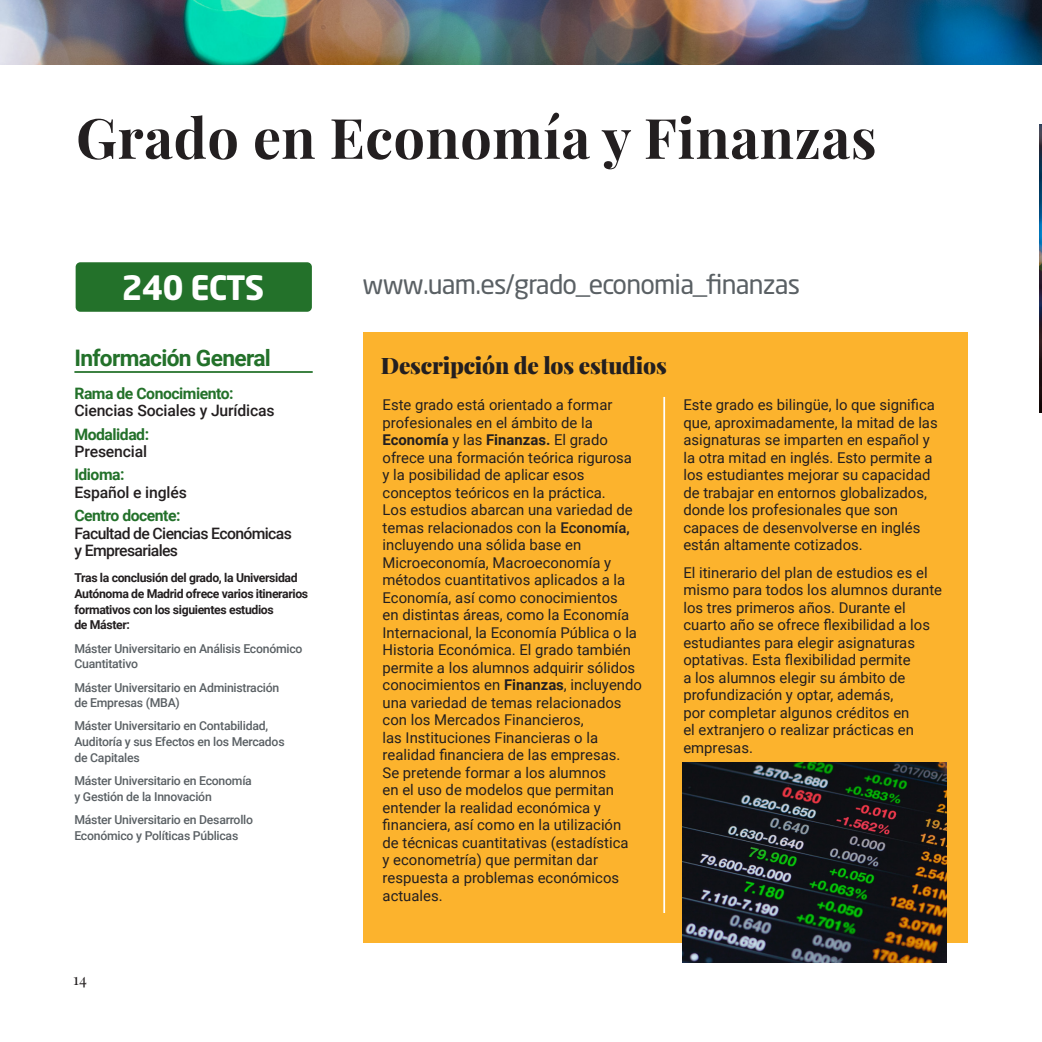
<style>
.page{position:relative;width:1042px;height:1042px;background:#fff}
.page>*{position:absolute;margin:0;border:0;box-sizing:border-box;transform-origin:0 0}
.t1{font:700 55.65px "Playfair Display";letter-spacing:.01em;color:#231f20}
.t2{font:700 33.25px "Neo Sans W1 G";letter-spacing:-.03em;color:#fff}
.t3{font:26.6px "Neo Sans W1 G";letter-spacing:-.03em;color:#5a6064}
.t4{font:900 22.75px "Playfair Display";letter-spacing:-.01em;color:#231f20}
.t5{font:700 22.75px "Roboto";letter-spacing:-.03em;color:#23712a}
.t6{font:500 15.75px/17.5px "Roboto";letter-spacing:-.01em;color:#231f20}
.t7{font:500 15.75px/17.5px "Roboto";letter-spacing:-.04em;color:#231f20}
.t8{font:700 15.75px/17.5px "Roboto";letter-spacing:-.03em;color:#23712a}
.t9{font:15.75px "Playfair Display";color:#231f20}
.t10{font:14.88px/17.5px "Roboto";color:#231f20}
.t11{font:500 12.25px/15.8px "Roboto";letter-spacing:-.02em;color:#5a6064}
.t12{font:700 12.25px/15.8px "Roboto";letter-spacing:-.03em;color:#231f20}
.s1{font-weight:700;color:#23712a}
.s2{font-weight:500;color:#231f20}
.s3{font-weight:700}
.s4{font-weight:500}
</style>
<div class="page">
<div style="left:363px;top:332px;width:604px;height:611px;background:#fcb32d"></div>
<img style="left:0;top:0;width:1042px;height:64px">
<hr style="left:74px;top:371px;width:239px;height:2px;background:#23712a">
<div style="left:76px;top:262px;width:236px;height:50px;background:#23712a;border-radius:5px"></div>
<hr style="left:663px;top:397px;width:2px;height:516px;background:#fff">
<img style="left:1039px;top:124px;width:3px;height:289px">
<img style="left:682px;top:762px;width:264px;height:200px">
<p class="t1" style="left:76px;top:94px;width:802px">Grado en Economía y Finanzas</p>
<p class="t2" style="left:121px;top:266px;width:144px">240 ECTS</p>
<p class="t3" style="left:363px;top:267px;width:439px">www.uam.es/grado_economia_finanzas</p>
<p class="t5" style="left:74px;top:342px;width:198px">Información General</p>
<p class="t6" style="left:74px;top:384px;width:202px"><span class="s1">Rama de Conocimiento:<br></span>Ciencias Sociales y Jurídicas</p>
<p class="t8" style="left:74px;top:424px;width:76px">Modalidad:<br><span class="s2">Presencial</span></p>
<p class="t6" style="left:74px;top:465px;width:114px"><span class="s1">Idioma:<br></span>Español e inglés</p>
<p class="t7" style="left:74px;top:506px;width:219px"><span class="s1">Centro docente:<br></span>Facultad de Ciencias Económicas y Empresariales</p>
<p class="t12" style="left:74px;top:569px;width:235px">Tras la conclusión del grado, la Universidad Autónoma de Madrid ofrece varios itinerarios formativos con los siguientes estudios<br>de Máster:</p>
<p class="t11" style="left:74px;top:640px;width:230px">Máster Universitario en Análisis Económico<br>Cuantitativo</p>
<p class="t11" style="left:74px;top:679px;width:206px">Máster Universitario en Administración de Empresas (MBA)</p>
<p class="t11" style="left:74px;top:718px;width:212px">Máster Universitario en Contabilidad,<br>Auditoría y sus Efectos en los Mercados de Capitales</p>
<p class="t11" style="left:74px;top:772px;width:179px">Máster Universitario en Economía y Gestión de la Innovación</p>
<p class="t11" style="left:74px;top:811px;width:180px">Máster Universitario en Desarrollo<br>Económico y Políticas Públicas</p>
<p class="t9" style="left:73px;top:966px;width:15px">14</p>
<p class="t4" style="left:381px;top:348px;width:287px">Descripción de los estudios</p>
<p class="t10" style="left:382px;top:396px;width:261px">Este grado está orientado a formar profesionales en el ámbito de la <span class="s3">Economía</span> y las <span class="s3">Finanzas.</span> El grado ofrece una formación teórica rigurosa y la posibilidad de aplicar esos conceptos teóricos en la práctica.<br>Los estudios abarcan una variedad de temas relacionados con la <span class="s4">Economía, </span>incluyendo una sólida base en Microeconomía, Macroeconomía y métodos cuantitativos aplicados a la Economía, así como conocimientos<br>en distintas áreas, como la Economía Internacional, la Economía Pública o la Historia Económica. El grado también permite a los alumnos adquirir sólidos conocimientos en <span class="s3">Finanzas</span>, incluyendo una variedad de temas relacionados con los Mercados Financieros,<br>las Instituciones Financieras o la realidad financiera de las empresas.<br>Se pretende formar a los alumnos<br>en el uso de modelos que permitan entender la realidad económica y financiera, así como en la utilización<br>de técnicas cuantitativas (estadística<br>y econometría) que permitan dar respuesta a problemas económicos actuales.</p>
<p class="t10" style="left:683px;top:396px;width:256px">Este grado es bilingüe, lo que significa que, aproximadamente, la mitad de las asignaturas se imparten en español y la otra mitad en inglés. Esto permite a los estudiantes mejorar su capacidad de trabajar en entornos globalizados, donde los profesionales que son capaces de desenvolverse en inglés están altamente cotizados.</p>
<p class="t10" style="left:683px;top:563px;width:260px">El itinerario del plan de estudios es el mismo para todos los alumnos durante los tres primeros años. Durante el cuarto año se ofrece flexibilidad a los estudiantes para elegir asignaturas optativas. Esta flexibilidad permite<br>a los alumnos elegir su ámbito de profundización y optar, además,<br>por completar algunos créditos en<br>el extranjero o realizar prácticas en empresas.</p>
</div>
